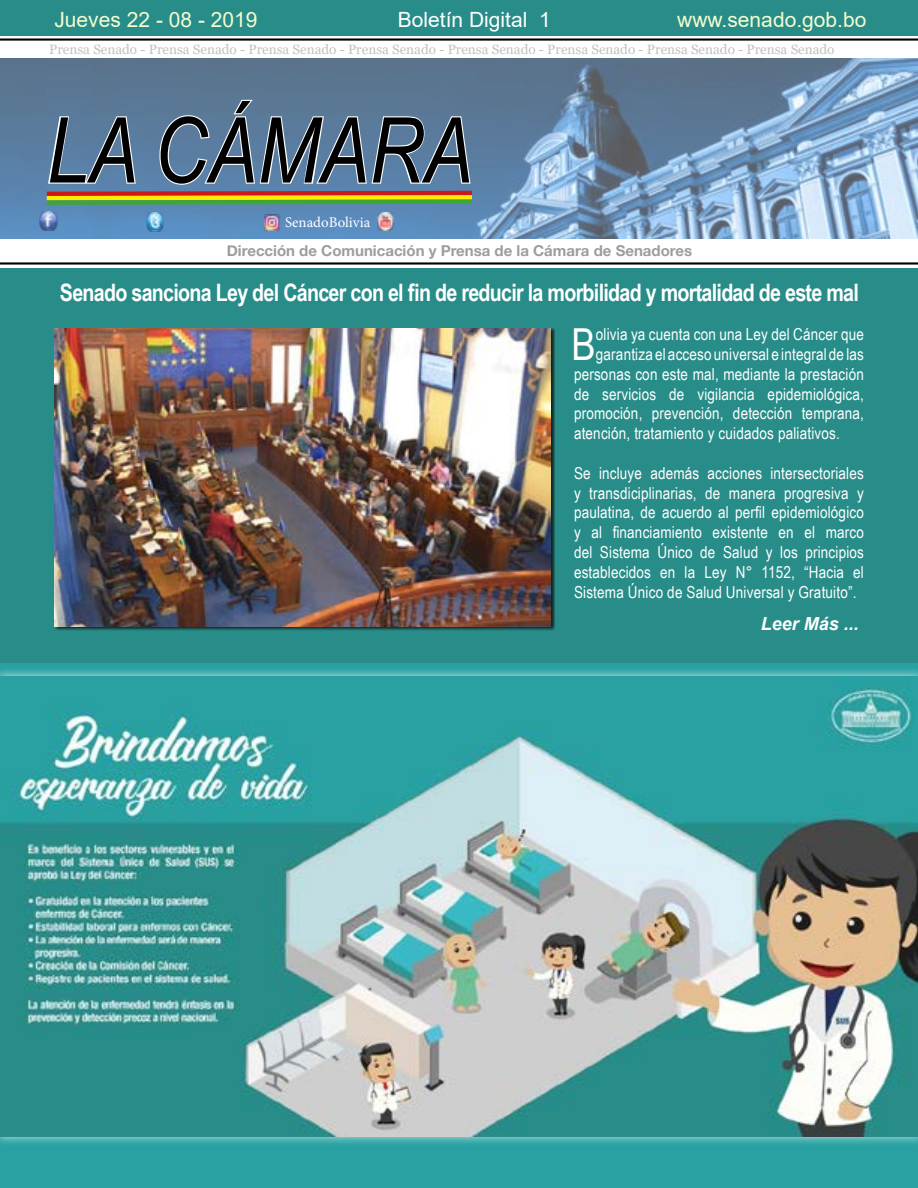
<style>
.page{position:relative;width:918px;height:1188px;background:#fff}
.page>*{position:absolute;margin:0;border:0;box-sizing:border-box;transform-origin:0 0}
.t1{font:italic 90.9px "Arial Narrow";color:#000}
.t2{font:44.1px "Arial Narrow";color:#fff}
.t3{font:700 24px "Arial Narrow";letter-spacing:-.03em;color:#fff}
.t4{font:21px "Arial";color:#f5fcd0}
.t5{font:21px "Arial";color:#fff}
.t6{font:italic 700 18px "Arial";color:#fff}
.t7{font:16.5px/19.8px "Arial Narrow";letter-spacing:.01em;color:#fff;text-align:justify}
.t8{font:700 15px "Helvetica Neue";color:#9d9d9c}
.t9{font:14.85px "Minion Pro";color:#fff}
.t10{font:13.5px "Georgia";color:#9d9d9c}
</style>
<div class="page">
<div style="left:0;top:0;width:918px;height:36px;background:#288d89"></div>
<div style="left:0;top:655px;width:918px;height:533px;background:#29a1a2"></div>
<div style="left:0;top:269px;width:918px;height:394px;background:#288d89"></div>
<img style="left:0;top:59px;width:918px;height:179px">
<hr style="left:0;top:262px;width:918px;height:3px;background:#000">
<hr style="left:0;top:38px;width:918px;height:3px;background:#000">
<svg style="left:47px;top:83px;width:425px;height:122px;background:#758c9b"></svg>
<div style="left:54px;top:328px;width:501px;height:303px;background:#000;opacity:.75"></div>
<img style="left:54px;top:328px;width:497px;height:299px">
<img style="left:378px;top:213px;width:15px;height:18px">
<img style="left:146px;top:213px;width:18px;height:19px">
<img style="left:40px;top:212px;width:17px;height:19px">
<img style="left:263px;top:214px;width:18px;height:17px">
<div style="left:0;top:667px;width:918px;height:480px;background:#fff;opacity:.75"></div>
<img style="left:0;top:677px;width:918px;height:460px">
<p class="t4" style="left:54px;top:5px;width:205px">Jueves 22 - 08 - 2019</p>
<p class="t5" style="left:398px;top:5px;width:154px">Boletín Digital 1</p>
<p class="t4" style="left:677px;top:5px;width:191px">www.senado.gob.bo</p>
<p class="t10" style="left:49px;top:42px;width:787px">Prensa Senado - Prensa Senado - Prensa Senado - Prensa Senado - Prensa Senado - Prensa Senado - Prensa Senado - Prensa Senado</p>
<h1 class="t1" style="left:47px;top:87px;width:428px">LA CÁMARA</h1>
<p class="t9" style="left:285px;top:212px;width:87px">SenadoBolivia</p>
<p class="t8" style="left:227px;top:241px;width:467px">Dirección de Comunicación y Prensa de la Cámara de Senadores</p>
<h3 class="t3" style="left:60px;top:274px;width:800px">Senado sanciona Ley del Cáncer con el fin de reducir la morbilidad y mortalidad de este mal</h3>
<h2 class="t2" style="left:571px;top:312px;width:26px">B</h2>
<p class="t7" style="left:596px;top:324px;width:270px">olivia ya cuenta con una Ley del Cáncer que</p>
<p class="t7" style="left:596px;top:344px;width:270px">garantiza el acceso universal e integral de las</p>
<p class="t7" style="left:574px;top:364px;width:291px">personas con este mal, mediante la prestación</p>
<p class="t7" style="left:574px;top:383px;width:291px">de servicios de vigilancia epidemiológica,</p>
<p class="t7" style="left:574px;top:403px;width:291px">promoción, prevención, detección temprana,</p>
<p class="t7" style="left:574px;top:423px;width:267px">atención, tratamiento y cuidados paliativos.</p>
<p class="t7" style="left:574px;top:463px;width:291px">Se incluye además acciones intersectoriales y transdiciplinarias, de manera progresiva y paulatina, de acuerdo al perfil epidemiológico y al financiamiento existente en el marco del Sistema Único de Salud y los principios establecidos en la Ley N° 1152, “Hacia el Sistema Único de Salud Universal y Gratuito”.</p>
<p class="t6" style="left:761px;top:612px;width:100px">Leer Más ...</p>
</div>
